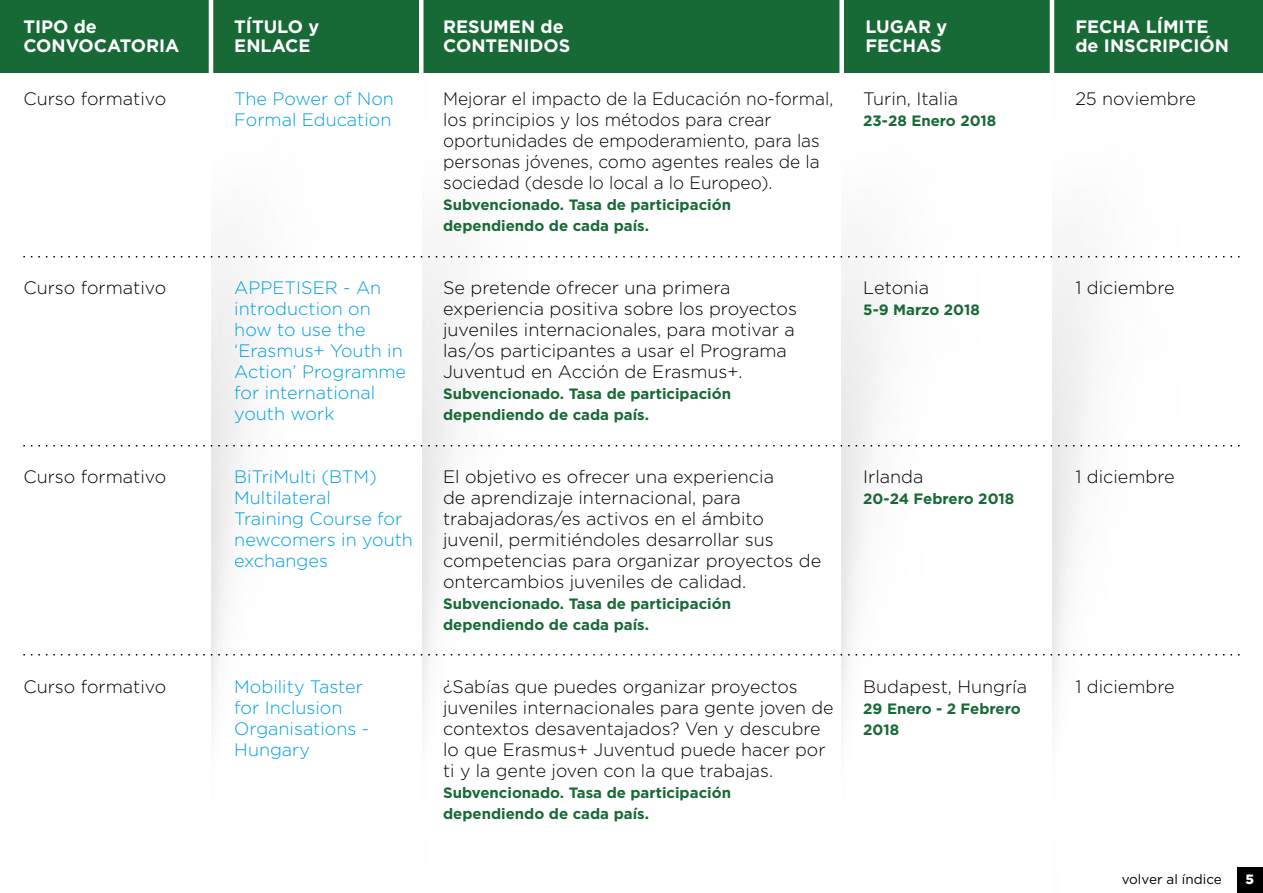
<style>
.page{position:relative;width:1263px;height:893px;background:#fff}
.page>*{position:absolute;margin:0;border:0;box-sizing:border-box;transform-origin:0 0}
.t1{font:300 18px/21px "Gotham";color:#000}
.t2{font:300 18px/21px "Gotham";color:#009fe3}
.t3{font:300 18px/21px "Gotham";color:#000;scale:.96 1}
.t4{font:700 18px/19.5px "Gotham";color:#fff}
.t5{font:700 15px/21px "Gotham";color:#176935}
.t6{font:13.5px "Gotham";color:#000}
.t7{font:900 13.5px "Gotham";color:#fff}
</style>
<div class="page">
<img style="left:139px;top:72px;width:212px;height:638px">
<img style="left:351px;top:72px;width:221px;height:638px">
<img style="left:769px;top:72px;width:212px;height:638px">
<img style="left:981px;top:72px;width:221px;height:638px">
<div style="left:0;top:0;width:1263px;height:72px;background:#176935"></div>
<hr style="left:209px;top:0;width:4px;height:74px;background:#fff">
<hr style="left:419px;top:0;width:4px;height:74px;background:#fff">
<div style="left:839px;top:0;width:5px;height:74px;background:#fff"></div>
<hr style="left:1050px;top:0;width:4px;height:74px;background:#fff">
<div style="left:1237px;top:867px;width:26px;height:26px;background:#000"></div>
<svg style="left:23px;top:256px;width:1216px;height:1px"></svg>
<svg style="left:23px;top:445px;width:1216px;height:1px"></svg>
<svg style="left:23px;top:654px;width:1216px;height:1px"></svg>
<p class="t4" style="left:23px;top:17px;width:158px">TIPO de<br>CONVOCATORIA</p>
<p class="t1" style="left:23px;top:88px;width:144px">Curso formativo</p>
<p class="t4" style="left:234px;top:17px;width:86px">TÍTULO y<br>ENLACE</p>
<p class="t2" style="left:234px;top:88px;width:161px">The Power of Non<br>Formal Education</p>
<p class="t4" style="left:443px;top:17px;width:129px">RESUMEN de<br>CONTENIDOS</p>
<p class="t3" style="left:443px;top:88px;width:408px">Mejorar el impacto de la Educación no-formal, los principios y los métodos para crear oportunidades de empoderamiento, para las personas jóvenes, como agentes reales de la sociedad (desde lo local a lo Europeo).</p>
<p class="t5" style="left:443px;top:194px;width:289px">Subvencionado. Tasa de participación dependiendo de cada país.</p>
<p class="t4" style="left:865px;top:17px;width:83px">LUGAR y<br>FECHAS</p>
<p class="t1" style="left:863px;top:88px;width:96px">Turin, Italia</p>
<p class="t5" style="left:863px;top:110px;width:135px">23-28 Enero 2018</p>
<p class="t4" style="left:1075px;top:17px;width:155px">FECHA LÍMITE de INSCRIPCIÓN</p>
<p class="t1" style="left:1075px;top:88px;width:122px">25 noviembre</p>
<p class="t1" style="left:23px;top:277px;width:144px">Curso formativo</p>
<p class="t2" style="left:234px;top:277px;width:173px">APPETISER - An introduction on how to use the ‘Erasmus+ Youth in<br>Action’ Programme for international youth work</p>
<p class="t1" style="left:443px;top:277px;width:355px">Se pretende ofrecer una primera experiencia positiva sobre los proyectos juveniles internacionales, para motivar a las/os participantes a usar el Programa Juventud en Acción de Erasmus+.</p>
<p class="t5" style="left:443px;top:383px;width:289px">Subvencionado. Tasa de participación dependiendo de cada país.</p>
<p class="t1" style="left:863px;top:277px;width:67px">Letonia</p>
<p class="t5" style="left:863px;top:299px;width:118px">5-9 Marzo 2018</p>
<p class="t1" style="left:1075px;top:277px;width:101px">1 diciembre</p>
<p class="t1" style="left:23px;top:466px;width:144px">Curso formativo</p>
<p class="t2" style="left:234px;top:466px;width:180px">BiTriMulti (BTM)<br>Multilateral<br>Training Course for newcomers in youth exchanges</p>
<p class="t1" style="left:443px;top:466px;width:380px">El objetivo es ofrecer una experiencia<br>de aprendizaje internacional, para trabajadoras/es activos en el ámbito juvenil, permitiéndoles desarrollar sus competencias para organizar proyectos de ontercambios juveniles de calidad.</p>
<p class="t5" style="left:443px;top:593px;width:289px">Subvencionado. Tasa de participación dependiendo de cada país.</p>
<p class="t1" style="left:863px;top:466px;width:62px">Irlanda</p>
<p class="t5" style="left:863px;top:488px;width:153px">20-24 Febrero 2018</p>
<p class="t1" style="left:1075px;top:466px;width:101px">1 diciembre</p>
<p class="t1" style="left:23px;top:676px;width:144px">Curso formativo</p>
<p class="t2" style="left:234px;top:676px;width:136px">Mobility Taster for Inclusion<br>Organisations -<br>Hungary</p>
<p class="t1" style="left:443px;top:676px;width:392px">¿Sabías que puedes organizar proyectos juveniles internacionales para gente joven de contextos desaventajados? Ven y descubre lo que Erasmus+ Juventud puede hacer por ti y la gente joven con la que trabajas.</p>
<p class="t5" style="left:443px;top:782px;width:289px">Subvencionado. Tasa de participación dependiendo de cada país.</p>
<p class="t1" style="left:863px;top:676px;width:165px">Budapest, Hungría</p>
<p class="t5" style="left:863px;top:698px;width:159px">29 Enero - 2 Febrero<br>2018</p>
<p class="t1" style="left:1075px;top:676px;width:101px">1 diciembre</p>
<p class="t6" style="left:1122px;top:870px;width:102px">volver al índice</p>
<p class="t7" style="left:1245px;top:869px;width:10px">5</p>
</div>
